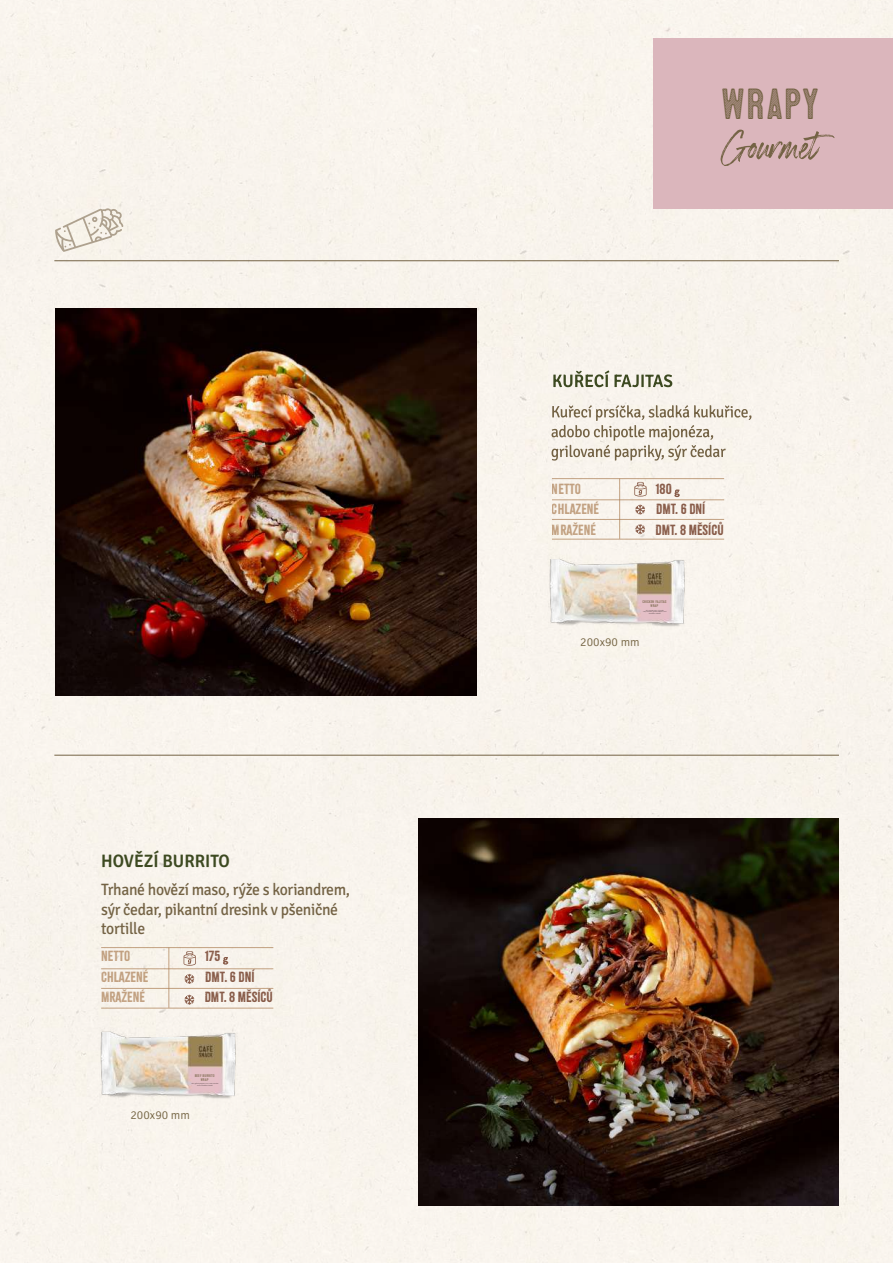
<style>
.page{position:relative;width:893px;height:1263px;background:#f9f4ed}
.page>*{position:absolute;margin:0;border:0;box-sizing:border-box;transform-origin:0 0}
.t1{font:43.5px "Microbrew Soft Five";letter-spacing:-.02em;color:#746345}
.t2{font:600 18px "Signika";color:#3d4a21;scale:.95 1}
.t3{font:16.5px/19.8px "Signika";letter-spacing:-.02em;color:#746345;scale:.95 1}
.t4{font:12.9px "Citrus Gothic";color:#561800}
.t5{font:12.9px "Citrus Gothic";color:#a97b50}
.t6{font:300 12px "Signika";color:#776746}
.t7{font:3.9px/3.8px "Microbrew Soft Five";color:#746345;text-align:center}
</style>
<div class="page">
<svg style="left:553px;top:370px;width:119px;height:17px;background:#babba9"></svg>
<svg style="left:551px;top:405px;width:200px;height:56px;background:#dfd8cc"></svg>
<svg style="left:674px;top:489px;width:6px;height:8px"></svg>
<svg style="left:635px;top:505px;width:10px;height:10px"></svg>
<svg style="left:635px;top:524px;width:10px;height:10px"></svg>
<svg style="left:634px;top:482px;width:13px;height:14px"></svg>
<hr style="left:552px;top:499px;width:172px;height:1px;background:#a97b50">
<hr style="left:552px;top:519px;width:172px;height:1px;background:#a97b50">
<hr style="left:552px;top:539px;width:172px;height:1px;background:#a97b50">
<hr style="left:552px;top:478px;width:172px;height:1px;background:#a97b50">
<hr style="left:619px;top:479px;width:1px;height:60px;background:#a97b50">
<svg style="left:184px;top:974px;width:10px;height:10px"></svg>
<svg style="left:184px;top:995px;width:10px;height:10px"></svg>
<hr style="left:101px;top:968px;width:172px;height:1px;background:#a97b50">
<hr style="left:101px;top:988px;width:172px;height:1px;background:#a97b50">
<hr style="left:101px;top:1008px;width:172px;height:1px;background:#a97b50">
<hr style="left:101px;top:947px;width:172px;height:1px;background:#a97b50">
<hr style="left:169px;top:947px;width:1px;height:61px;background:#a97b50">
<svg style="left:184px;top:951px;width:12px;height:15px"></svg>
<svg style="left:223px;top:957px;width:5px;height:7px"></svg>
<hr style="left:54px;top:260px;width:785px;height:1px;background:#746345">
<hr style="left:54px;top:755px;width:785px;height:1px;background:#746345">
<img style="left:418px;top:819px;width:421px;height:387px">
<img style="left:55px;top:308px;width:421px;height:387px">
<img style="left:538px;top:550px;width:160px;height:85px">
<img style="left:89px;top:1023px;width:160px;height:84px">
<svg style="left:55px;top:208px;width:68px;height:44px;background:#e6e0d5"></svg>
<div style="left:653px;top:38px;width:240px;height:170px;background:#dbb6bc"></div>
<svg style="left:720px;top:129px;width:115px;height:37px"></svg>
<p class="t2" style="left:101px;top:848px;width:137px">HOVĚZÍ BURRITO</p>
<p class="t3" style="left:101px;top:878px;width:264px">Trhané hovězí maso, rýže s koriandrem, sýr čedar, pikantní dresink v pšeničné tortille</p>
<p class="t5" style="left:101px;top:948px;width:31px">NETTO</p>
<p class="t4" style="left:205px;top:948px;width:17px">175</p>
<p class="t5" style="left:101px;top:968px;width:49px">CHLAZENÉ</p>
<p class="t4" style="left:205px;top:968px;width:51px">DMT. 6 DNÍ</p>
<p class="t5" style="left:101px;top:989px;width:46px">MRAŽENÉ</p>
<p class="t4" style="left:205px;top:989px;width:70px">DMT. 8 MĚSÍCŮ</p>
<p class="t7" style="left:195px;top:1074px;width:21px">BEEF BURRITO<br>WRAP</p>
<p class="t6" style="left:130px;top:1106px;width:61px">200x90 mm</p>
<h1 class="t1" style="left:720px;top:79px;width:102px">WRAPY</h1>
<p class="t5" style="left:552px;top:480px;width:31px">NETTO</p>
<p class="t4" style="left:656px;top:480px;width:17px">180</p>
<p class="t5" style="left:552px;top:501px;width:49px">CHLAZENÉ</p>
<p class="t4" style="left:656px;top:501px;width:51px">DMT. 6 DNÍ</p>
<p class="t5" style="left:552px;top:522px;width:46px">MRAŽENÉ</p>
<p class="t4" style="left:655px;top:522px;width:70px">DMT. 8 MĚSÍCŮ</p>
<p class="t7" style="left:642px;top:600px;width:26px">CHICKEN FAJITAS<br>WRAP</p>
<p class="t6" style="left:580px;top:633px;width:61px">200x90 mm</p>
</div>
